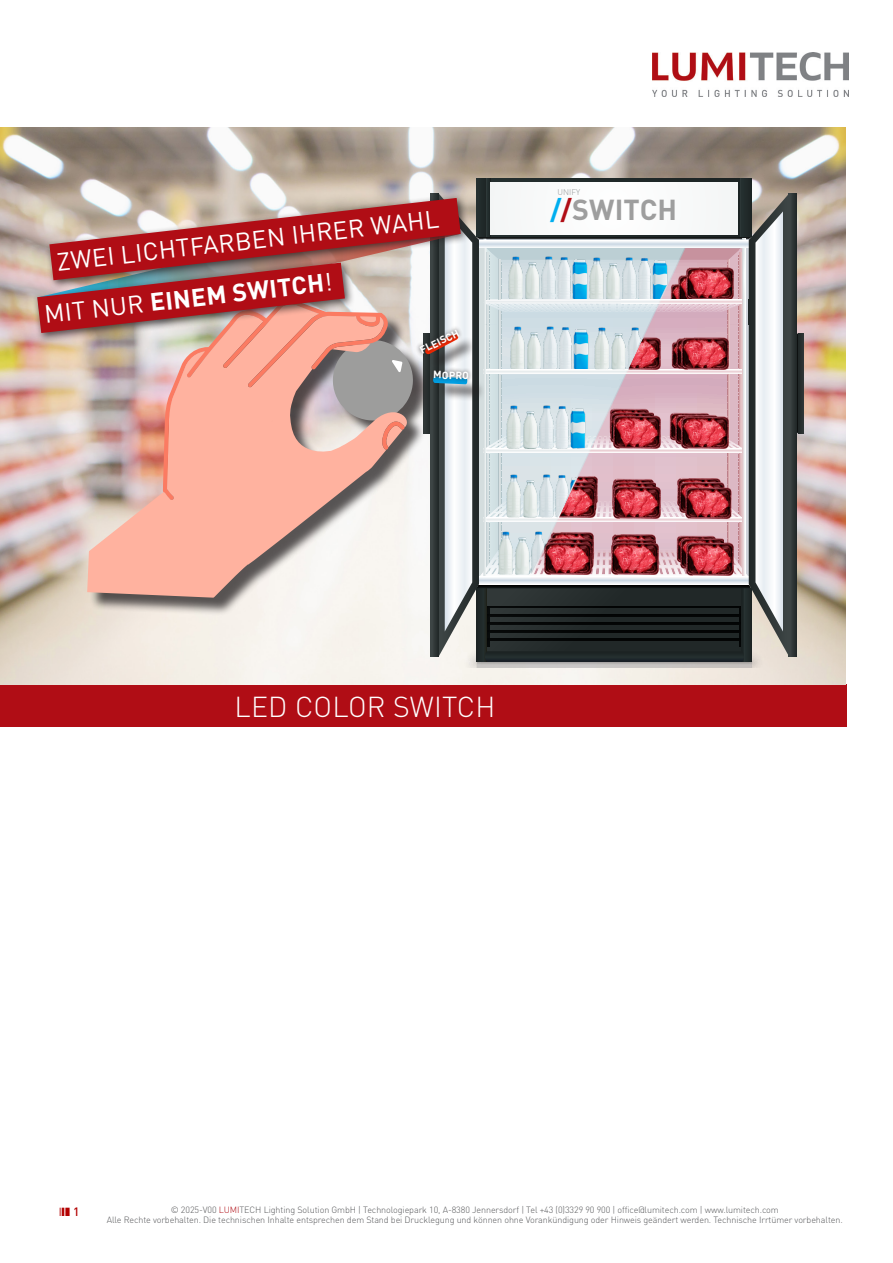
<style>
.page{position:relative;width:893px;height:1263px;background:#fff}
.page>*{position:absolute;margin:0;border:0;box-sizing:border-box;transform-origin:0 0}
.t1{font:300 28.5px "DIN Pro";letter-spacing:.005em;color:#fff}
.t2{font:700 28.5px "DINOT";letter-spacing:.005em;color:#9e9e9e}
.t3{font:24.75px "DINOT";color:#fff}
.t4{font:700 24.75px "DINOT";color:#fff}
.t5{font:500 12px "DIN Pro";color:#b30101}
.t6{font:700 10.35px "DINOT";color:#fff}
.t7{font:300 9px/10.8px "DIN Pro";letter-spacing:-.01em;color:#57585a;text-align:center}
.t8{font:300 8.1px "DINOT";letter-spacing:.005em;color:#929697}
.s1{font-weight:400}
.s2{color:#00aeef}
.s3{color:#b00d15}
</style>
<div class="page">
<img style="left:652px;top:53px;width:196px;height:43px">
<div style="left:0;top:685px;width:846px;height:42px;background:#b00d15"></div>
<img style="left:0;top:128px;width:846px;height:557px">
<svg style="left:797px;top:333px;width:1px;height:101px"></svg>
<div style="left:798px;top:333px;width:6px;height:101px;background:#272e2e"></div>
<svg style="left:789px;top:194px;width:8px;height:462px"></svg>
<img style="left:37px;top:179px;width:752px;height:489px">
<div style="left:415px;top:325px;width:48px;height:33px;background:#231f20;opacity:.75"></div>
<div style="left:429px;top:367px;width:44px;height:17px;background:#231f20;opacity:.75"></div>
<p class="t3" style="left:55px;top:245px;width:386px;rotate:-7deg">ZWEI LICHTFARBEN IHRER WAHL</p>
<p class="t4" style="left:42px;top:297px;width:291px;rotate:-7deg"><span class="s1">MIT NUR</span> EINEM SWITCH<span class="s1">!</span></p>
<p class="t6" style="left:417px;top:344px;width:44px;rotate:-27deg">FLEISCH</p>
<p class="t6" style="left:433px;top:367px;width:37px;rotate:1deg">MOPRO</p>
<p class="t8" style="left:557px;top:186px;width:24px">UNIFY</p>
<p class="t2" style="left:550px;top:188px;width:129px"><span class="s2">/</span><span class="s3">/</span>SWITCH</p>
<p class="t1" style="left:235px;top:687px;width:262px">LED COLOR SWITCH</p>
<h3 class="t5" style="left:60px;top:1204px;width:22px">❘❙❚ 1</h3>
<p class="t7" style="left:107px;top:1203px;width:737px">© 2025-V00 <span class="s3">LUMI</span>TECH Lighting Solution GmbH | Technologiepark 10, A-8380 Jennersdorf | Tel +43 (0)3329 90 900 | office@lumitech.com | www.lumitech.com<br>Alle Rechte vorbehalten. Die technischen Inhalte entsprechen dem Stand bei Drucklegung und können ohne Vorankündigung oder Hinweis geändert werden. Technische Irrtümer vorbehalten.</p>
</div>
